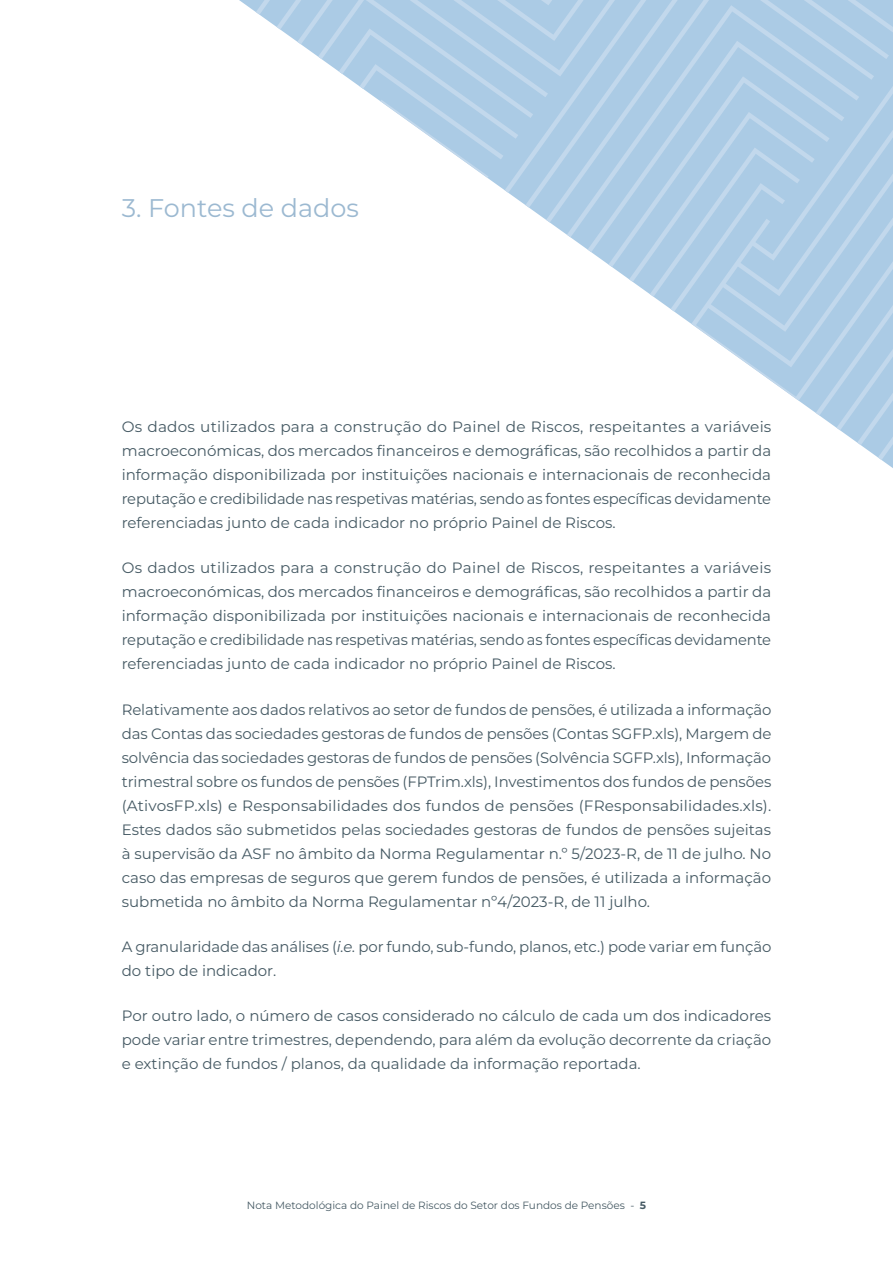
<style>
.page{position:relative;width:893px;height:1263px;background:#fff}
.page>*{position:absolute;margin:0;border:0;box-sizing:border-box;transform-origin:0 0}
.t1{font:25.5px "Montserrat";color:#9cb9d1}
.Paragrafo{font:15px/24px "Montserrat";color:#465a64;text-align:justify}
.t2{font:10.5px "Montserrat";color:#465a64}
.s1{font-style:italic}
.s2{font-weight:700}
</style>
<div class="page">
<svg style="left:533px;top:0;width:360px;height:41px;background:#aecde6"></svg>
<svg style="left:239px;top:0;width:294px;height:41px;background:#b4d0e7"></svg>
<svg style="left:239px;top:29px;width:279px;height:12px;fill:#abcbe5"></svg>
<svg style="left:296px;top:41px;width:597px;height:201px;background:#b0cee6"></svg>
<svg style="left:296px;top:64px;width:207px;height:178px;fill:#abcbe5"></svg>
<svg style="left:296px;top:100px;width:193px;height:142px"></svg>
<svg style="left:296px;top:135px;width:178px;height:107px"></svg>
<svg style="left:296px;top:171px;width:163px;height:71px"></svg>
<svg style="left:296px;top:206px;width:148px;height:36px"></svg>
<svg style="left:577px;top:242px;width:316px;height:161px;fill:#accce5"></svg>
<svg style="left:802px;top:403px;width:91px;height:65px"></svg>
<p class="t1" style="left:122px;top:191px;width:239px">3. Fontes de dados</p>
<p class="Paragrafo" style="left:122px;top:414px;width:651px">Os dados utilizados para a construção do Painel de Riscos, respeitantes a variáveis macroeconómicas, dos mercados financeiros e demográficas, são recolhidos a partir da informação disponibilizada por instituições nacionais e internacionais de reconhecida reputação e credibilidade nas respetivas matérias, sendo as fontes específicas devidamente referenciadas junto de cada indicador no próprio Painel de Riscos.</p>
<p class="Paragrafo" style="left:122px;top:555px;width:651px">Os dados utilizados para a construção do Painel de Riscos, respeitantes a variáveis macroeconómicas, dos mercados financeiros e demográficas, são recolhidos a partir da informação disponibilizada por instituições nacionais e internacionais de reconhecida reputação e credibilidade nas respetivas matérias, sendo as fontes específicas devidamente referenciadas junto de cada indicador no próprio Painel de Riscos.</p>
<p class="Paragrafo" style="left:122px;top:697px;width:651px">Relativamente aos dados relativos ao setor de fundos de pensões, é utilizada a informação das Contas das sociedades gestoras de fundos de pensões (Contas SGFP.xls), Margem de solvência das sociedades gestoras de fundos de pensões (Solvência SGFP.xls), Informação trimestral sobre os fundos de pensões (FPTrim.xls), Investimentos dos fundos de pensões (AtivosFP.xls) e Responsabilidades dos fundos de pensões (FResponsabilidades.xls).<br>Estes dados são submetidos pelas sociedades gestoras de fundos de pensões sujeitas à supervisão da ASF no âmbito da Norma Regulamentar n.º 5/2023-R, de 11 de julho. No caso das empresas de seguros que gerem fundos de pensões, é utilizada a informação submetida no âmbito da Norma Regulamentar nº4/2023-R, de 11 julho.</p>
<p class="Paragrafo" style="left:122px;top:934px;width:651px">A granularidade das análises (<span class="s1">i.e.</span> por fundo, sub-fundo, planos, etc.) pode variar em função do tipo de indicador.</p>
<p class="Paragrafo" style="left:122px;top:1003px;width:651px">Por outro lado, o número de casos considerado no cálculo de cada um dos indicadores pode variar entre trimestres, dependendo, para além da evolução decorrente da criação e extinção de fundos / planos, da qualidade da informação reportada.</p>
<p class="t2" style="left:247px;top:1198px;width:401px">Nota Metodológica do Painel de Riscos do Setor dos Fundos de Pensões - <span class="s2">5</span></p>
</div>
